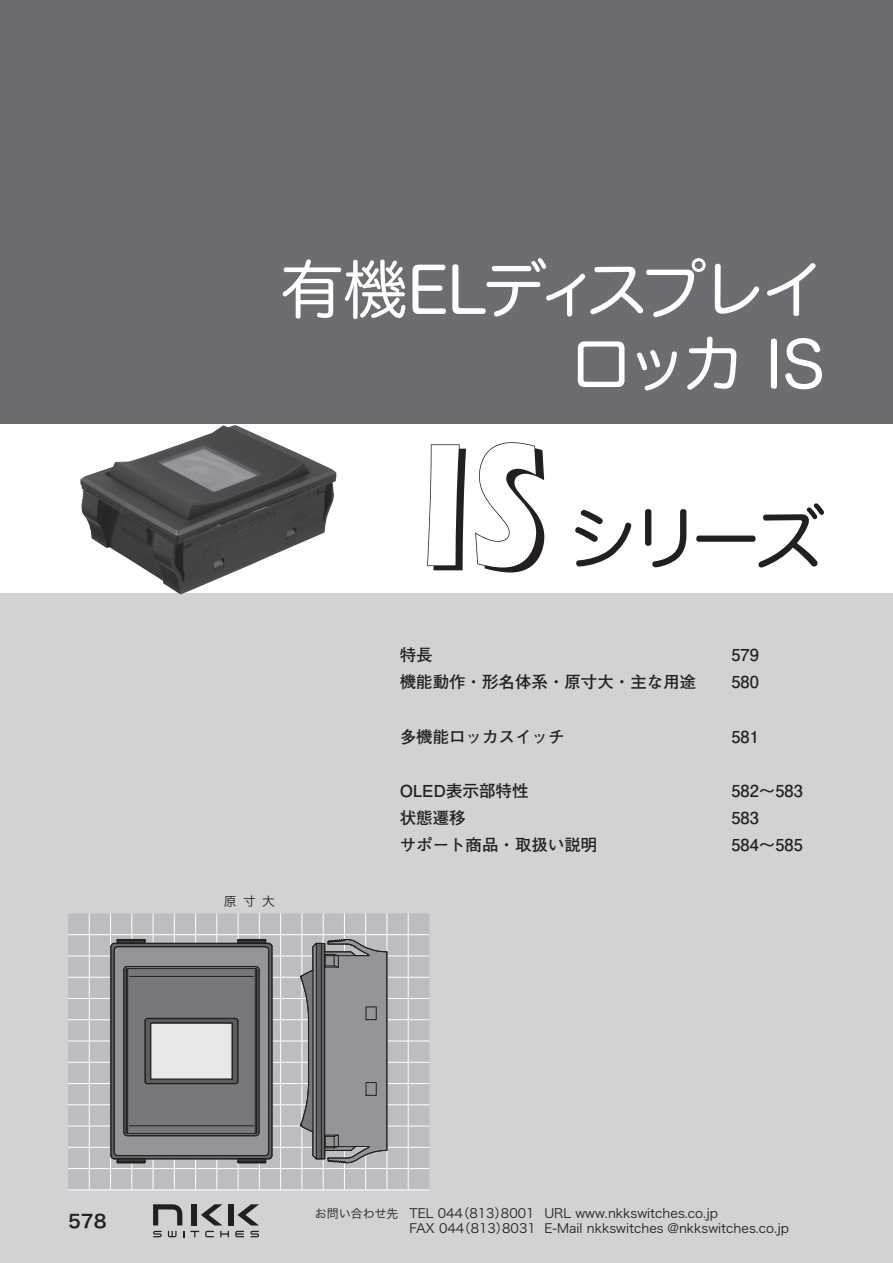
<style>
.page{position:relative;width:893px;height:1263px;background:#fff}
.page>*{position:absolute;margin:0;border:0;box-sizing:border-box;transform-origin:0 0}
.t1{font:700 180.15px "Itc Eras";color:#fff;scale:.7 1}
.t2{font:70.65px "Hira Maru Pro W4 90 pv RKSJ H";color:#231f20}
.t3{font:63.3px/74.4px "Hira Maru Pro W4 90 pv RKSJ H";letter-spacing:-.06em;color:#fff;text-align:right}
.t4{font:18px "Hira Kaku Pro W6 90 pv RKSJ H";color:#231f20}
.t5{font:16.5px/27.2px "Futo Go B101 Pro Bold 90 pv RKSJ H";color:#231f20}
.t6{font:12.75px/14.9px "Hira Kaku Pro W3 90 pv RKSJ H";color:#231f20}
.s1{font-size:12px}
</style>
<div class="page">
<div style="left:0;top:593px;width:893px;height:670px;background:#d1d2d4"></div>
<div style="left:0;top:0;width:893px;height:423px;background:#6c6d70"></div>
<svg style="left:153px;top:1204px;width:29px;height:21px"></svg>
<div style="left:228px;top:1204px;width:5px;height:21px;background:#231f20"></div>
<div style="left:192px;top:1204px;width:5px;height:21px;background:#231f20"></div>
<svg style="left:201px;top:1204px;width:21px;height:21px"></svg>
<svg style="left:237px;top:1204px;width:22px;height:21px"></svg>
<svg style="left:153px;top:1231px;width:9px;height:6px"></svg>
<svg style="left:250px;top:1231px;width:9px;height:6px"></svg>
<svg style="left:220px;top:1231px;width:9px;height:6px"></svg>
<svg style="left:235px;top:1231px;width:9px;height:6px"></svg>
<svg style="left:205px;top:1231px;width:9px;height:6px"></svg>
<svg style="left:190px;top:1231px;width:9px;height:6px"></svg>
<svg style="left:168px;top:1231px;width:9px;height:6px"></svg>
<svg style="left:427px;top:444px;width:39px;height:127px"></svg>
<svg style="left:475px;top:442px;width:70px;height:131px"></svg>
<svg style="left:68px;top:913px;width:361px;height:277px;background:#9e9fa2"></svg>
<hr style="left:321px;top:943px;width:1px;height:216px;background:#231f20">
<hr style="left:324px;top:943px;width:1px;height:216px;background:#231f20">
<hr style="left:308px;top:1018px;width:1px;height:65px;background:#231f20">
<img style="left:80px;top:425px;width:256px;height:169px">
<h3 class="t3" style="left:281px;top:261px;width:546px">有機ELディスプレイロッカ IS</h3>
<h1 class="t1" style="left:419px;top:445px;width:175px">IS</h1>
<h2 class="t2" style="left:567px;top:512px;width:260px">シリーズ</h2>
<p class="t6" style="left:224px;top:896px;width:53px">原寸大</p>
<p class="t5" style="left:400px;top:644px;width:298px">特長<br>機能動作・形名体系・原寸大・主な用途</p>
<p class="t5" style="left:400px;top:725px;width:166px">多機能ロッカスイッチ</p>
<p class="t5" style="left:400px;top:779px;width:199px">OLED表示部特性<br>状態遷移<br>サポート商品・取扱い説明</p>
<p class="t5" style="left:731px;top:644px;width:29px">579<br>580</p>
<p class="t5" style="left:731px;top:725px;width:29px">581</p>
<p class="t5" style="left:731px;top:779px;width:73px">582～583<br>583<br>584～585</p>
<h3 class="t4" style="left:68px;top:1214px;width:40px">578</h3>
<p class="t6" style="left:409px;top:1207px;width:381px;text-indent:-94px"><span class="s1">お問い合わせ先</span> TEL 044（813）8001 URL www.nkkswitches.co.jp<br>FAX 044（813）8031 E-Mail nkkswitches ＠nkkswitches.co.jp</p>
</div>
